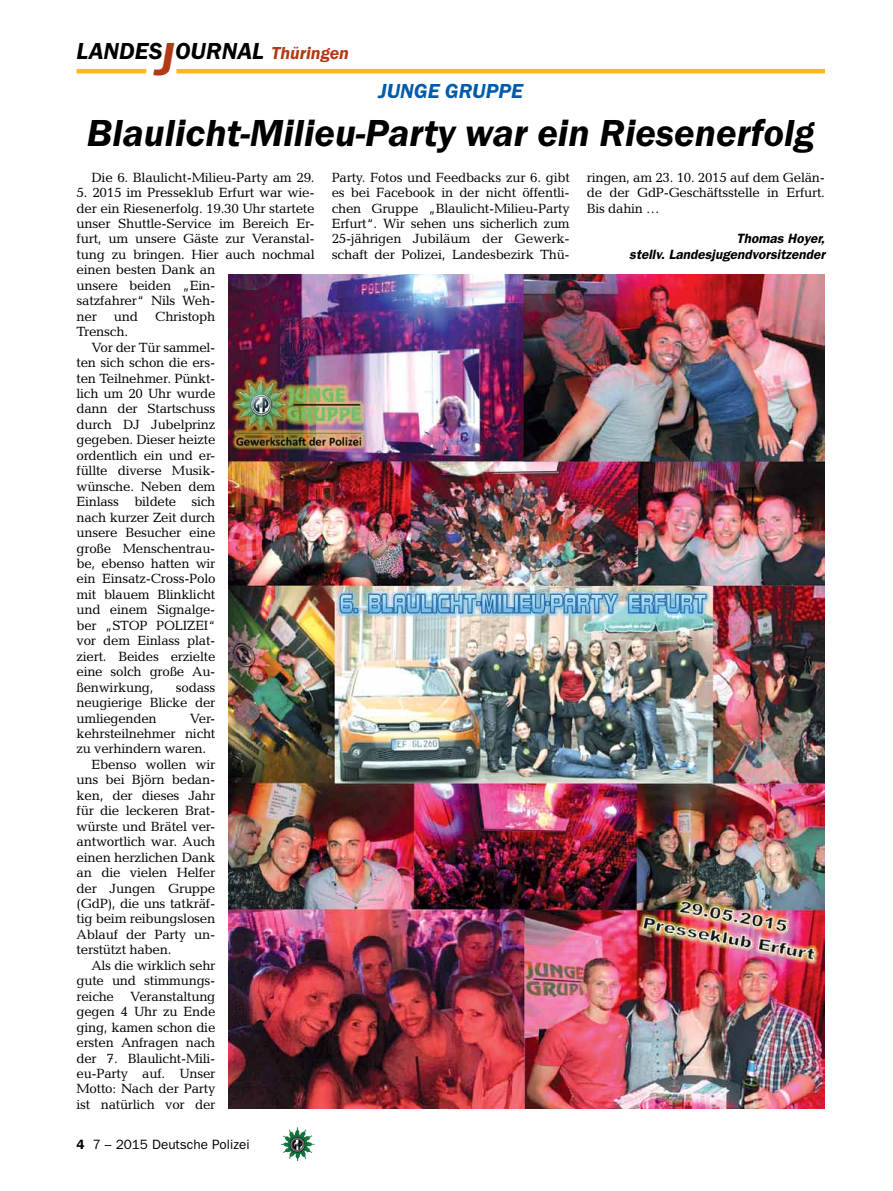
<style>
.page{position:relative;width:893px;height:1191px;background:#fff}
.page>*{position:absolute;margin:0;border:0;box-sizing:border-box;transform-origin:0 0}
.t1{font:italic 600 39px "Franklin Gothic Itc T";color:#000}
.t2{font:italic 600 24px "Franklin Gothic Itc T";color:#000}
.t3{font:italic 600 21px "Franklin Gothic Itc T";color:#005baa}
.t4{font:13.5px/15.5px "Candida";letter-spacing:-.02em;color:#000;text-align:justify}
.t5{font:italic 600 13.5px/15.5px "Franklin Gothic";color:#000;text-align:right}
.t6{font:13.5px "Franklin Gothic";color:#000}
.s1{font-size:48px;color:#b33916}
.s2{font-size:18px;color:#b33916}
.s3{font-weight:600}
</style>
<div class="page">
<hr style="left:77px;top:69px;width:69px;height:4px;background:#fdb913">
<hr style="left:176px;top:69px;width:649px;height:4px;background:#fdb913">
<img style="left:281px;top:1128px;width:16px;height:24px">
<img style="left:228px;top:274px;width:597px;height:835px">
<h2 class="t2" style="left:77px;top:37px;width:274px">LANDES<span class="s1">J</span>OURNAL <span class="s2">Thüringen</span></h2>
<h3 class="t3" style="left:378px;top:79px;width:23px">Junge</h3>
<h3 class="t3" style="left:445px;top:79px;width:28px">Gruppe</h3>
<h1 class="t1" style="left:87px;top:110px;width:729px">Blaulicht-Milieu-Party war ein Riesenerfolg</h1>
<p class="t4" style="left:332px;top:169px;width:240px">Party. Fotos und Feedbacks zur 6. gibt es bei Facebook in der nicht öffentli&shy;chen Gruppe „Blaulicht-Milieu-Party Erfurt“. Wir sehen uns sicherlich zum 25-jährigen Jubiläum der Gewerk&shy;schaft der Polizei, Landesbezirk Thü-</p>
<p class="t4" style="left:587px;top:169px;width:240px">ringen, am 23. 10. 2015 auf dem Gelän&shy;de der GdP-Geschäftsstelle in Erfurt.<br>Bis dahin …</p>
<p class="t4" style="left:91px;top:169px;width:225px">Die 6. Blaulicht-Milieu-Party am 29.</p>
<p class="t4" style="left:77px;top:185px;width:240px;text-align:left">5. 2015 im Presseklub Erfurt war wie&shy;der ein Riesenerfolg. 19.30 Uhr startete unser Shuttle-Service im Bereich Er&shy;furt, um unsere Gäste zur Veranstal&shy;tung zu bringen. Hier auch nochmal einen besten Dank an<br>unsere beiden „Ein-<br>satzfahrer“ Nils Weh-<br>ner</p>
<p class="t5" style="left:629px;top:231px;width:197px">Thomas Hoyer,<br>stellv. Landesjugendvorsitzender</p>
<p class="t4" style="left:114px;top:308px;width:26px">und</p>
<p class="t4" style="left:155px;top:308px;width:62px">Christoph</p>
<p class="t4" style="left:77px;top:324px;width:53px">Trensch.</p>
<p class="t4" style="left:91px;top:339px;width:126px">Vor der Tür sammel-</p>
<p class="t4" style="left:77px;top:355px;width:140px">ten sich schon die ers-</p>
<p class="t4" style="left:77px;top:370px;width:140px">ten Teilnehmer. Pünkt-</p>
<p class="t4" style="left:77px;top:386px;width:140px">lich um 20 Uhr wurde</p>
<p class="t4" style="left:77px;top:401px;width:140px">dann der Startschuss</p>
<p class="t4" style="left:77px;top:416px;width:140px">durch DJ Jubelprinz</p>
<p class="t4" style="left:77px;top:432px;width:140px">gegeben. Dieser heizte</p>
<p class="t4" style="left:77px;top:447px;width:140px">ordentlich ein und er-</p>
<p class="t4" style="left:77px;top:463px;width:140px">füllte diverse Musik-</p>
<p class="t4" style="left:77px;top:478px;width:140px">wünsche. Neben dem</p>
<p class="t4" style="left:77px;top:494px;width:140px">Einlass bildete sich</p>
<p class="t4" style="left:77px;top:509px;width:140px">nach kurzer Zeit durch</p>
<p class="t4" style="left:77px;top:525px;width:140px">unsere Besucher eine</p>
<p class="t4" style="left:77px;top:540px;width:140px">große Menschentrau-</p>
<p class="t4" style="left:77px;top:555px;width:140px">be, ebenso hatten wir</p>
<p class="t4" style="left:77px;top:571px;width:140px">ein Einsatz-Cross-Polo</p>
<p class="t4" style="left:77px;top:586px;width:140px">mit blauem Blinklicht</p>
<p class="t4" style="left:77px;top:602px;width:140px">und einem Signalge-</p>
<p class="t4" style="left:77px;top:617px;width:140px">ber „STOP POLIZEI“</p>
<p class="t4" style="left:77px;top:633px;width:140px">vor dem Einlass plat-</p>
<p class="t4" style="left:77px;top:648px;width:140px">ziert. Beides erzielte</p>
<p class="t4" style="left:77px;top:664px;width:140px">eine solch große Au-</p>
<p class="t4" style="left:77px;top:679px;width:79px">ßenwirkung,</p>
<p class="t4" style="left:77px;top:679px;width:140px;text-indent:99px">sodass neugierige Blicke der umliegenden</p>
<p class="t4" style="left:190px;top:710px;width:27px">Ver-</p>
<p class="t4" style="left:77px;top:725px;width:140px">kehrsteilnehmer nicht</p>
<p class="t4" style="left:77px;top:741px;width:131px">zu verhindern waren.</p>
<p class="t4" style="left:91px;top:756px;width:126px">Ebenso wollen wir</p>
<p class="t4" style="left:77px;top:772px;width:140px">uns bei Björn bedan-</p>
<p class="t4" style="left:77px;top:787px;width:140px">ken, der dieses Jahr</p>
<p class="t4" style="left:77px;top:803px;width:140px">für die leckeren Brat-</p>
<p class="t4" style="left:77px;top:818px;width:140px">würste und Brätel ver-</p>
<p class="t4" style="left:77px;top:834px;width:140px">antwortlich war. Auch</p>
<p class="t4" style="left:77px;top:849px;width:140px">einen herzlichen Dank</p>
<p class="t4" style="left:77px;top:865px;width:140px">an die vielen Helfer</p>
<p class="t4" style="left:77px;top:880px;width:140px">der Jungen Gruppe</p>
<p class="t4" style="left:77px;top:895px;width:140px">(GdP), die uns tatkräf-</p>
<p class="t4" style="left:77px;top:911px;width:140px">tig beim reibungslosen</p>
<p class="t4" style="left:77px;top:926px;width:140px">Ablauf der Party un-</p>
<p class="t4" style="left:77px;top:942px;width:96px">terstützt haben.</p>
<p class="t4" style="left:91px;top:957px;width:126px">Als die wirklich sehr</p>
<p class="t4" style="left:77px;top:973px;width:140px">gute und stimmungs-</p>
<p class="t4" style="left:77px;top:988px;width:140px">reiche Veranstaltung</p>
<p class="t4" style="left:77px;top:1004px;width:140px">gegen 4 Uhr zu Ende</p>
<p class="t4" style="left:77px;top:1019px;width:140px">ging, kamen schon die</p>
<p class="t4" style="left:77px;top:1034px;width:140px">ersten Anfragen nach</p>
<p class="t4" style="left:77px;top:1050px;width:140px">der 7. Blaulicht-Mili-</p>
<p class="t4" style="left:77px;top:1065px;width:140px">eu-Party auf. Unser</p>
<p class="t4" style="left:77px;top:1081px;width:140px">Motto: Nach der Party</p>
<p class="t4" style="left:77px;top:1096px;width:140px">ist natürlich vor der</p>
<p class="t6" style="left:77px;top:1136px;width:175px"><span class="s3">4</span> 7 – 2015 Deutsche Polizei</p>
</div>
